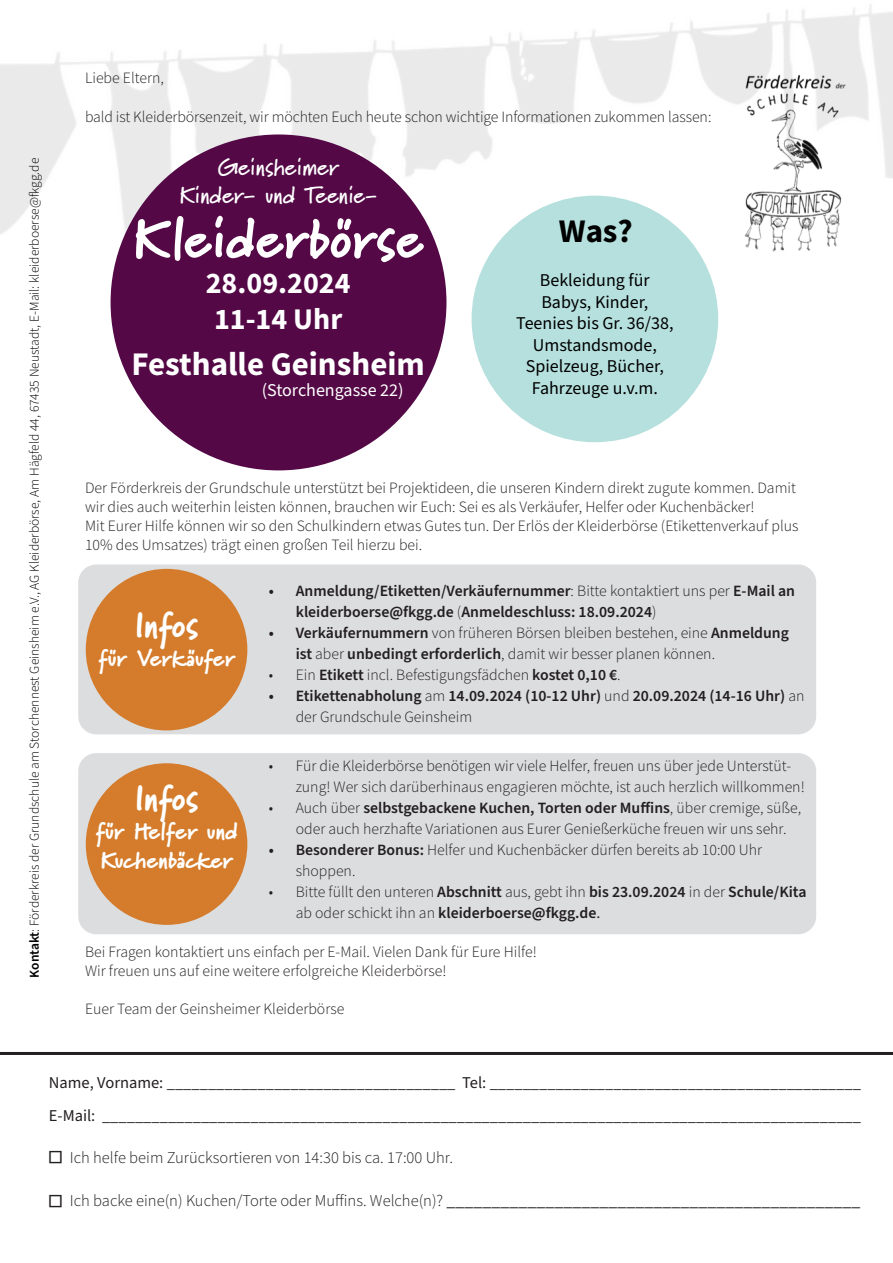
<style>
.page{position:relative;width:893px;height:1263px;background:#fff}
.page>*{position:absolute;margin:0;border:0;box-sizing:border-box;transform-origin:0 0}
.t1{font:900 57px "Marydale";color:#fff}
.t2{font:900 36px "Marydale";color:#fff}
.t3{font:700 33px "Source Sans Pro";color:#fff}
.t4{font:700 33px "Source Sans Pro";color:#000001}
.t5{font:700 30px "Source Sans Pro";color:#fff}
.t6{font:27px "Source Sans Pro";color:#231f20}
.t7{font:900 24px/28.8px "Marydale";color:#fff}
.t8{font:700 24px "Marydale";color:#fff}
.t9{font:18px/21.6px "Source Sans Pro";color:#000001;text-align:center}
.t10{font:18px "Source Sans Pro";color:#fff}
.t11{font:16.5px "Source Sans Pro";color:#231f20}
.t12{font:300 16.5px "Source Sans Pro";color:#231f20}
.t13{font:300 15.75px/21px "Source Sans Pro";color:#231f20}
.t14{font:600 15.75px/21px "Source Sans Pro";color:#231f20}
.t15{font:300 13.5px "Source Sans Pro";color:#000001}
.s1{font-weight:600}
.s2{font-weight:300}
.s3{font-weight:400}
.s4{font-weight:400;font-size:18px}
</style>
<div class="page">
<div style="left:78px;top:753px;width:738px;height:181px;background:#dcdddf;border-radius:18px"></div>
<div style="left:78px;top:564px;width:738px;height:170px;background:#dcdddf;border-radius:18px"></div>
<img style="left:0;top:4px;width:893px;height:286px">
<img style="left:743px;top:68px;width:108px;height:200px">
<div style="left:111px;top:134px;width:335px;height:336px;background:#540946;border-radius:50%"></div>
<hr style="left:0;top:1052px;width:893px;height:3px;background:#231f20">
<div style="left:86px;top:569px;width:161px;height:161px;background:#d47c2c;border-radius:50%"></div>
<div style="left:86px;top:763px;width:161px;height:162px;background:#d47c2c;border-radius:50%"></div>
<div style="left:472px;top:196px;width:246px;height:246px;background:#b5e0dd;border-radius:50%"></div>
<p class="t15" style="left:26px;top:978px;width:821px;rotate:-90deg"><span class="s1">Kontakt</span>: Förderkreis der Grundschule am Storchennest Geinsheim e.V., AG Kleiderbörse, Am Hägfeld 44, 67435 Neustadt, E-Mail: kleiderboerse@fkgg.de</p>
<p class="t13" style="left:85px;top:68px;width:80px">Liebe Eltern,</p>
<p class="t13" style="left:85px;top:106px;width:628px">bald ist Kleiderbörsenzeit, wir möchten Euch heute schon wichtige Informationen zukommen lassen:</p>
<p class="t8" style="left:217px;top:152px;width:123px">Geinsheimer</p>
<p class="t8" style="left:179px;top:181px;width:199px">Kinder- und Teenie-</p>
<p class="t1" style="left:133px;top:204px;width:292px">Kleiderbörse</p>
<p class="t5" style="left:206px;top:263px;width:146px">28.09.2024</p>
<p class="t5" style="left:214px;top:299px;width:130px">11-14 Uhr</p>
<p class="t3" style="left:132px;top:341px;width:295px">Festhalle Geinsheim</p>
<p class="t10" style="left:262px;top:378px;width:143px">(Storchengasse 22)</p>
<h3 class="t4" style="left:559px;top:209px;width:75px">Was?</h3>
<p class="t9" style="left:516px;top:270px;width:159px">Bekleidung für<br>Babys, Kinder,<br>Teenies bis Gr. 36/38,<br>Umstandsmode,<br>Spielzeug, Bücher,<br>Fahrzeuge u.v.m.</p>
<p class="t13" style="left:85px;top:478px;width:715px;line-height:18.9px">Der Förderkreis der Grundschule unterstützt bei Projektideen, die unseren Kindern direkt zugute kommen. Damit wir dies auch weiterhin leisten können, brauchen wir Euch: Sei es als Verkäufer, Helfer oder Kuchenbäcker!<br>Mit Eurer Hilfe können wir so den Schulkindern etwas Gutes tun. Der Erlös der Kleiderbörse (Etikettenverkauf plus 10% des Umsatzes) trägt einen großen Teil hierzu bei.</p>
<p class="t2" style="left:134px;top:603px;width:66px">Infos</p>
<p class="t7" style="left:98px;top:643px;width:138px">für Verkäufer</p>
<p class="t2" style="left:134px;top:776px;width:66px">Infos</p>
<p class="t7" style="left:95px;top:816px;width:144px">für Helfer und<br>Kuchenbäcker</p>
<p class="t14" style="left:296px;top:581px;width:501px;text-indent:-27px">• Anmeldung/Etiketten/Verkäufernummer<span class="s2">: Bitte kontaktiert uns per</span> E-Mail an kleiderboerse@fkgg.de <span class="s2">(</span>Anmeldeschluss: 18.09.2024<span class="s2">)</span></p>
<p class="t13" style="left:296px;top:622px;width:495px;text-indent:-27px"><span class="s1">• Verkäufernummern</span> von früheren Börsen bleiben bestehen, eine <span class="s1">Anmeldung ist</span> aber <span class="s1">unbedingt erforderlich</span>, damit wir besser planen können.</p>
<p class="t13" style="left:269px;top:664px;width:353px">• Ein <span class="s1">Etikett</span> incl. Befestigungsfädchen <span class="s1">kostet 0,10 €</span>.</p>
<p class="t14" style="left:296px;top:686px;width:510px;text-indent:-27px">• Etikettenabholung <span class="s2">am</span> 14.09.2024 (10-12 Uhr) <span class="s2">und</span> 20.09.2024 (14-16 Uhr) <span class="s2">an der Grundschule Geinsheim</span></p>
<p class="t13" style="left:296px;top:755px;width:510px;text-indent:-27px">• Für die Kleiderbörse benötigen wir viele Helfer, freuen uns über jede Unterstüt&shy;zung! Wer sich darüberhinaus engagieren möchte, ist auch herzlich willkommen!</p>
<p class="t13" style="left:296px;top:797px;width:507px;text-indent:-27px">• Auch über <span class="s1">selbstgebackene Kuchen, Torten oder Muffins</span>, über cremige, süße, oder auch herzhafte Variationen aus Eurer Genießerküche freuen wir uns sehr.</p>
<p class="t13" style="left:296px;top:839px;width:468px;text-indent:-27px"><span class="s1">• Besonderer Bonus:</span> Helfer und Kuchenbäcker dürfen bereits ab 10:00 Uhr shoppen.</p>
<p class="t13" style="left:296px;top:881px;width:512px;text-indent:-27px">• Bitte füllt den unteren <span class="s1">Abschnitt</span> aus, gebt ihn <span class="s1">bis 23.09.2024</span> in der <span class="s1">Schule/Kita </span>ab oder schickt ihn an <span class="s1">kleiderboerse@fkgg.de</span><span class="s3">.</span></p>
<p class="t13" style="left:85px;top:942px;width:453px;line-height:18.9px">Bei Fragen kontaktiert uns einfach per E-Mail. Vielen Dank für Eure Hilfe!<br>Wir freuen uns auf eine weitere erfolgreiche Kleiderbörse!</p>
<p class="t13" style="left:85px;top:998px;width:261px">Euer Team der Geinsheimer Kleiderbörse</p>
<p class="t11" style="left:49px;top:1071px;width:814px">Name, Vorname: ___________________________________ Tel: _____________________________________________</p>
<p class="t11" style="left:49px;top:1104px;width:814px">E-Mail: ____________________________________________________________________________________________</p>
<p class="t12" style="left:70px;top:1147px;width:385px">Ich helfe beim Zurücksortieren von 14:30 bis ca. 17:00 Uhr.</p>
<p class="t12" style="left:70px;top:1191px;width:792px">Ich backe eine(n) Kuchen/Torte oder Muffins. Welche(n)? <span class="s4">______________________________________________</span></p>
<p class="t6" style="left:48px;top:1139px;width:18px">□</p>
<p class="t6" style="left:48px;top:1183px;width:18px">□</p>
</div>
